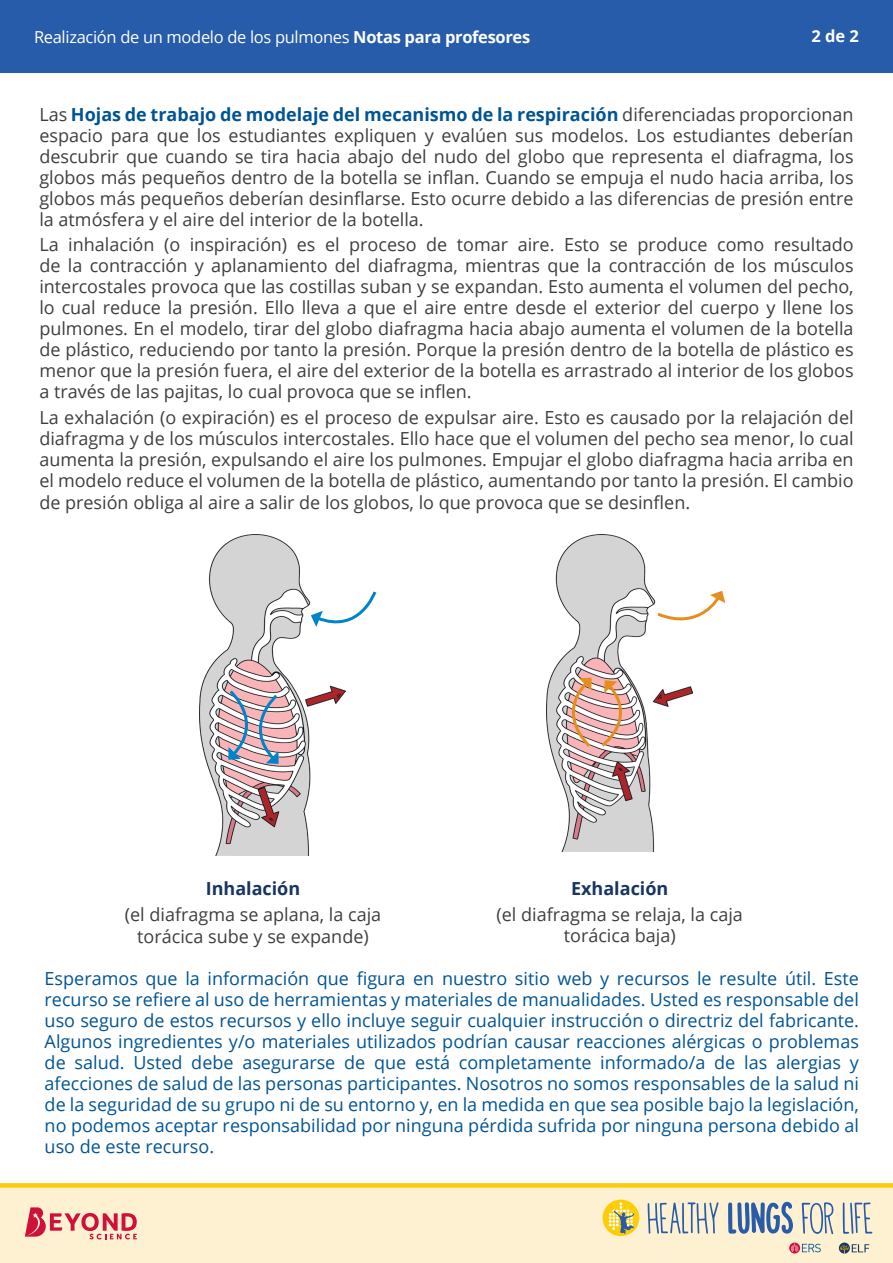
<style>
.page{position:relative;width:893px;height:1263px;background:#fff}
.page>*{position:absolute;margin:0;border:0;box-sizing:border-box;transform-origin:0 0}
.t1{font:18px/21px "Open Sans";color:#3e3e3f;text-align:justify}
.t2{font:18px/21px "Open Sans";color:#005493;text-align:justify}
.t3{font:700 18px "Open Sans";color:#183562}
.Next_Page_Title{font:16.5px "Open Sans";letter-spacing:-.02em;color:#fff}
.t4{font:700 16.5px "Open Sans";color:#fff}
.s1{font-weight:700}
.s2{font-weight:700;color:#005493}
</style>
<div class="page">
<div style="left:0;top:0;width:893px;height:72px;background:#275caa"></div>
<svg style="left:0;top:1183px;width:893px;height:80px;background:#fceec4"></svg>
<svg style="left:25px;top:1207px;width:112px;height:32px;background:#eca19c"></svg>
<svg style="left:648px;top:1202px;width:70px;height:32px;background:#c4c8c6"></svg>
<svg style="left:728px;top:1202px;width:65px;height:32px;background:#8ba0bb"></svg>
<svg style="left:843px;top:1202px;width:29px;height:32px"></svg>
<svg style="left:802px;top:1202px;width:31px;height:32px"></svg>
<svg style="left:602px;top:1199px;width:37px;height:37px"></svg>
<svg style="left:609px;top:1202px;width:25px;height:32px"></svg>
<svg style="left:839px;top:1242px;width:11px;height:11px"></svg>
<svg style="left:839px;top:1244px;width:30px;height:9px"></svg>
<div style="left:789px;top:1242px;width:11px;height:11px;background:#cf103b;border-radius:50%"></div>
<svg style="left:791px;top:1243px;width:30px;height:9px"></svg>
<img style="left:199px;top:535px;width:146px;height:321px">
<img style="left:547px;top:535px;width:146px;height:316px">
<svg style="left:311px;top:589px;width:66px;height:46px"></svg>
<svg style="left:654px;top:591px;width:71px;height:40px"></svg>
<svg style="left:228px;top:688px;width:51px;height:76px"></svg>
<svg style="left:555px;top:678px;width:37px;height:71px"></svg>
<svg style="left:599px;top:680px;width:39px;height:68px"></svg>
<p class="Next_Page_Title" style="left:34px;top:26px;width:498px">Realización de un modelo de los pulmones <span class="s1">Notas para profesores</span></p>
<p class="t4" style="left:811px;top:25px;width:49px">2 de 2</p>
<p class="t1" style="left:39px;top:104px;width:816px">Las <span class="s2">Hojas de trabajo de modelaje del mecanismo de la respiración</span> diferenciadas proporcionan espacio para que los estudiantes expliquen y evalúen sus modelos. Los estudiantes deberían descubrir que cuando se tira hacia abajo del nudo del globo que representa el diafragma, los globos más pequeños dentro de la botella se inflan. Cuando se empuja el nudo hacia arriba, los globos más pequeños deberían desinflarse. Esto ocurre debido a las diferencias de presión entre la atmósfera y el aire del interior de la botella.</p>
<p class="t1" style="left:39px;top:234px;width:816px">La inhalación (o inspiración) es el proceso de tomar aire. Esto se produce como resultado de la contracción y aplanamiento del diafragma, mientras que la contracción de los músculos intercostales provoca que las costillas suban y se expandan. Esto aumenta el volumen del pecho, lo cual reduce la presión. Ello lleva a que el aire entre desde el exterior del cuerpo y llene los pulmones. En el modelo, tirar del globo diafragma hacia abajo aumenta el volumen de la botella de plástico, reduciendo por tanto la presión. Porque la presión dentro de la botella de plástico es menor que la presión fuera, el aire del exterior de la botella es arrastrado al interior de los globos a través de las pajitas, lo cual provoca que se inflen.</p>
<p class="t1" style="left:39px;top:406px;width:816px">La exhalación (o expiración) es el proceso de expulsar aire. Esto es causado por la relajación del diafragma y de los músculos intercostales. Ello hace que el volumen del pecho sea menor, lo cual aumenta la presión, expulsando el aire los pulmones. Empujar el globo diafragma hacia arriba en el modelo reduce el volumen de la botella de plástico, aumentando por tanto la presión. El cambio de presión obliga al aire a salir de los globos, lo que provoca que se desinflen.</p>
<p class="t3" style="left:206px;top:876px;width:96px">Inhalación</p>
<p class="t1" style="left:125px;top:902px;width:258px;line-height:22.5px;text-align:center">(el diafragma se aplana, la caja torácica sube y se expande)</p>
<p class="t3" style="left:571px;top:876px;width:99px">Exhalación</p>
<p class="t1" style="left:497px;top:903px;width:248px;text-align:center">(el diafragma se relaja, la caja torácica baja)</p>
<p class="t2" style="left:45px;top:968px;width:816px">Esperamos que la información que figura en nuestro sitio web y recursos le resulte útil. Este recurso se refiere al uso de herramientas y materiales de manualidades. Usted es responsable del uso seguro de estos recursos y ello incluye seguir cualquier instrucción o directriz del fabricante.<br>Algunos ingredientes y/o materiales utilizados podrían causar reacciones alérgicas o problemas de salud. Usted debe asegurarse de que está completamente informado/a de las alergias y afecciones de salud de las personas participantes. Nosotros no somos responsables de la salud ni de la seguridad de su grupo ni de su entorno y, en la medida en que sea posible bajo la legislación, no podemos aceptar responsabilidad por ninguna pérdida sufrida por ninguna persona debido al uso de este recurso.</p>
</div>
